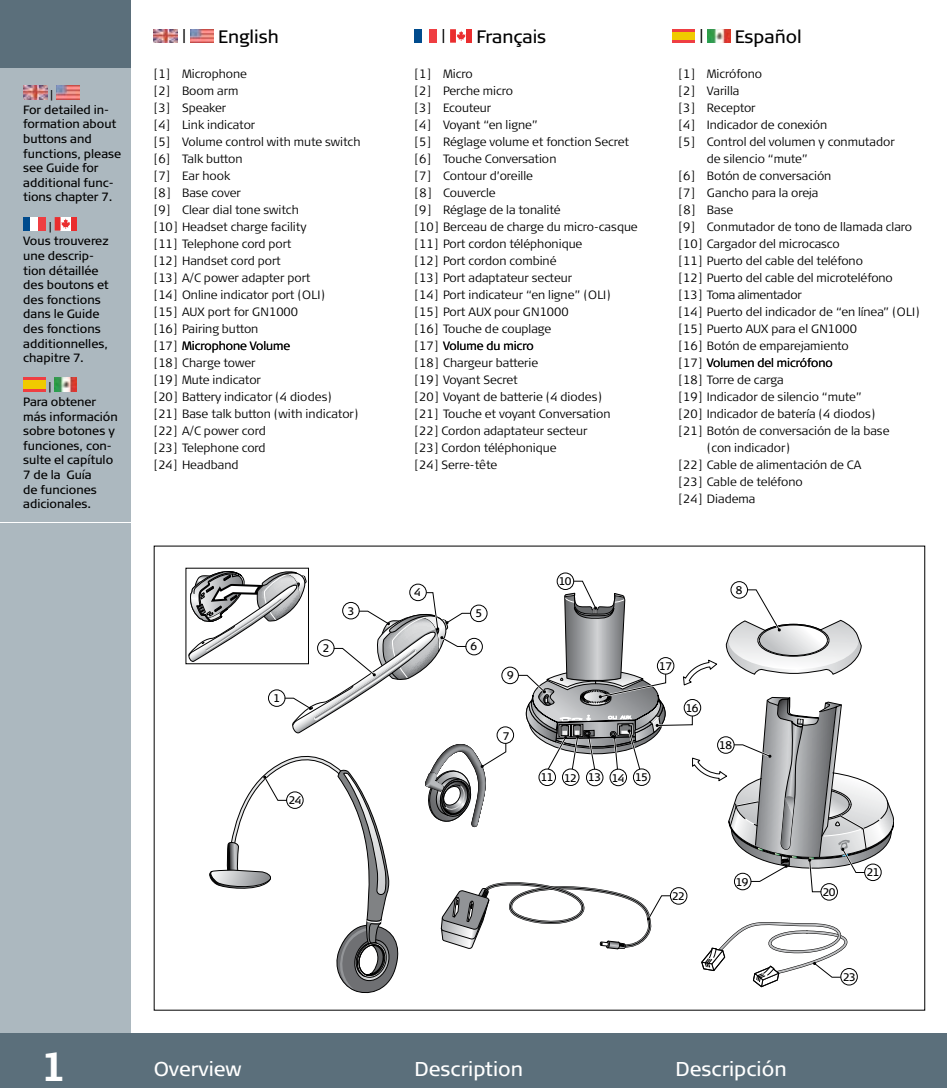
<style>
.page{position:relative;width:947px;height:1088px;background:#fff}
.page>*{position:absolute;margin:0;border:0;box-sizing:border-box;transform-origin:0 0}
.t1{font:700 40px "Signa Column";color:#fff}
.t2{font:20px "Signa Column";color:#fff}
.t3{font:18px "Signa Column";color:#000}
.t4{font:16px "Signa Column";color:#000}
.t5{font:300 12px/17px "Signa Column";color:#000}
.t6{font:12px/14.6px "Signa Column";color:#000}
.t7{font:300 12px "Signa Column";letter-spacing:-.02em;color:#000}
.t8{font:11px "Signa Column";letter-spacing:-.06em;color:#000}
</style>
<div class="page">
<div style="left:0;top:0;width:131px;height:69px;background:#5b6f7b"></div>
<div style="left:0;top:69px;width:131px;height:453px;background:#acb8bf"></div>
<img style="left:154px;top:29px;width:24px;height:14px">
<img style="left:190px;top:29px;width:23px;height:14px">
<div style="left:414px;top:29px;width:8px;height:14px;background:#004b8d"></div>
<div style="left:429px;top:29px;width:8px;height:14px;background:#ef3e42"></div>
<div style="left:466px;top:29px;width:6px;height:14px;background:#ea2d2e"></div>
<svg style="left:450px;top:29px;width:15px;height:14px"></svg>
<svg style="left:672px;top:31px;width:22px;height:10px"></svg>
<hr style="left:672px;top:41px;width:22px;height:2px;background:#ef3e42">
<hr style="left:672px;top:29px;width:22px;height:2px;background:#ef3e42">
<img style="left:707px;top:29px;width:23px;height:14px">
<img style="left:23px;top:86px;width:24px;height:13px">
<img style="left:56px;top:86px;width:23px;height:13px">
<div style="left:23px;top:217px;width:8px;height:14px;background:#004b8d"></div>
<div style="left:31px;top:217px;width:7px;height:14px;background:#fff"></div>
<div style="left:38px;top:217px;width:8px;height:14px;background:#ef3e42"></div>
<div style="left:61px;top:217px;width:10px;height:13px;background:#fff"></div>
<div style="left:71px;top:217px;width:6px;height:13px;background:#ea2d2e"></div>
<svg style="left:55px;top:217px;width:15px;height:13px"></svg>
<div style="left:23px;top:378px;width:22px;height:13px;background:#f0ca00"></div>
<hr style="left:23px;top:389px;width:22px;height:2px;background:#ef3e42">
<hr style="left:23px;top:378px;width:22px;height:2px;background:#ef3e42">
<img style="left:54px;top:378px;width:23px;height:13px">
<div style="left:0;top:523px;width:131px;height:519px;background:#acb8bf"></div>
<div style="left:125px;top:1033px;width:821px;height:55px;background:#5b6f7b"></div>
<svg style="left:188px;top:567px;width:705px;height:426px"></svg>
<div style="left:0;top:1033px;width:131px;height:55px;background:#5b6f7b"></div>
<p class="t6" style="left:23px;top:88px;width:100px;text-indent:27px">|<br>For detailed in&shy;formation about buttons and functions, please see Guide for additional func&shy;tions chapter 7.</p>
<p class="t6" style="left:23px;top:219px;width:87px;text-indent:26px">|<br>Vous trouverez une descrip&shy;tion détaillée des boutons et des fonctions dans le Guide des fonctions additionnelles, chapitre 7.</p>
<p class="t6" style="left:23px;top:380px;width:96px;text-indent:25px">|<br>Para obtener más información sobre botones y funciones, con&shy;sulte el capítulo<br>7 de la Guía<br>de funciones adicionales.</p>
<h3 class="t4" style="left:182px;top:26px;width:6px">|</h3>
<h3 class="t3" style="left:218px;top:26px;width:62px">English</h3>
<h3 class="t4" style="left:441px;top:26px;width:6px">|</h3>
<h3 class="t3" style="left:476px;top:26px;width:71px">Français</h3>
<h3 class="t4" style="left:699px;top:26px;width:6px">|</h3>
<h3 class="t3" style="left:734px;top:26px;width:68px">Español</h3>
<p class="t5" style="left:678px;top:65px;width:85px">[1] Micrófono</p>
<p class="t5" style="left:678px;top:82px;width:62px">[2] Varilla</p>
<p class="t5" style="left:678px;top:99px;width:79px">[3] Receptor</p>
<p class="t5" style="left:678px;top:116px;width:150px">[4] Indicador de conexión</p>
<p class="t5" style="left:678px;top:133px;width:218px">[5] Control del volumen y conmutador</p>
<p class="t5" style="left:706px;top:150px;width:103px">de silencio “mute”</p>
<p class="t5" style="left:678px;top:167px;width:154px">[6] Botón de conversación</p>
<p class="t5" style="left:678px;top:184px;width:141px">[7] Gancho para la oreja</p>
<p class="t5" style="left:678px;top:201px;width:56px">[8] Base</p>
<p class="t5" style="left:678px;top:218px;width:235px">[9] Conmutador de tono de llamada claro</p>
<p class="t5" style="left:678px;top:235px;width:163px">[10] Cargador del microcasco</p>
<p class="t5" style="left:678px;top:252px;width:186px">[11] Puerto del cable del teléfono</p>
<p class="t5" style="left:678px;top:269px;width:216px">[12] Puerto del cable del microteléfono</p>
<p class="t7" style="left:678px;top:288px;width:125px">[13] Toma alimentador</p>
<p class="t5" style="left:678px;top:303px;width:243px">[14] Puerto del indicador de “en línea” (OLI)</p>
<p class="t5" style="left:678px;top:320px;width:180px">[15] Puerto AUX para el GN1000</p>
<p class="t5" style="left:678px;top:337px;width:172px">[16] Botón de emparejamiento</p>
<p class="t5" style="left:678px;top:354px;width:156px">[17] Volumen del micrófono</p>
<p class="t5" style="left:678px;top:371px;width:107px">[18] Torre de carga</p>
<p class="t5" style="left:678px;top:388px;width:185px">[19] Indicador de silencio “mute”</p>
<p class="t5" style="left:678px;top:405px;width:199px">[20] Indicador de batería (4 diodos)</p>
<p class="t5" style="left:678px;top:422px;width:212px">[21] Botón de conversación de la base</p>
<p class="t5" style="left:706px;top:439px;width:85px">(con indicador)</p>
<p class="t5" style="left:678px;top:456px;width:184px">[22] Cable de alimentación de CA</p>
<p class="t5" style="left:678px;top:473px;width:126px">[23] Cable de teléfono</p>
<p class="t5" style="left:678px;top:490px;width:78px">[24] Diadema</p>
<p class="t5" style="left:154px;top:65px;width:208px">[1] Microphone<br>[2] Boom arm<br>[3] Speaker<br>[4] Link indicator<br>[5] Volume control with mute switch [6] Talk button<br>[7] Ear hook<br>[8] Base cover<br>[9] Clear dial tone switch<br>[10] Headset charge facility<br>[11] Telephone cord port<br>[12] Handset cord port<br>[13] A/C power adapter port<br>[14] Online indicator port (OLI)<br>[15] AUX port for GN1000<br>[16] Pairing button<br>[17] Microphone Volume<br>[18] Charge tower<br>[19] Mute indicator<br>[20] Battery indicator (4 diodes)<br>[21] Base talk button (with indicator) [22] A/C power cord<br>[23] Telephone cord<br>[24] Headband</p>
<p class="t5" style="left:414px;top:65px;width:224px">[1] Micro<br>[2] Perche micro<br>[3] Ecouteur<br>[4] Voyant “en ligne”<br>[5] Réglage volume et fonction Secret [6] Touche Conversation<br>[7] Contour d’oreille<br>[8] Couvercle<br>[9] Réglage de la tonalité<br>[10] Berceau de charge du micro-casque [11] Port cordon téléphonique<br>[12] Port cordon combiné<br>[13] Port adaptateur secteur<br>[14] Port indicateur “en ligne” (OLI) [15] Port AUX pour GN1000<br>[16] Touche de couplage<br>[17] Volume du micro<br>[18] Chargeur batterie<br>[19] Voyant Secret<br>[20] Voyant de batterie (4 diodes)<br>[21] Touche et voyant Conversation<br>[22] Cordon adaptateur secteur<br>[23] Cordon téléphonique<br>[24] Serre-tête</p>
<p class="t8" style="left:273px;top:692px;width:8px">1</p>
<p class="t8" style="left:289px;top:794px;width:14px">24</p>
<p class="t8" style="left:348px;top:604px;width:8px">3</p>
<p class="t8" style="left:414px;top:586px;width:8px">4</p>
<p class="t8" style="left:475px;top:607px;width:8px">5</p>
<p class="t8" style="left:323px;top:642px;width:8px">2</p>
<p class="t8" style="left:470px;top:640px;width:8px">6</p>
<p class="t8" style="left:507px;top:669px;width:8px">9</p>
<p class="t8" style="left:502px;top:730px;width:8px">7</p>
<p class="t8" style="left:558px;top:575px;width:14px">10</p>
<p class="t8" style="left:735px;top:583px;width:8px">8</p>
<p class="t8" style="left:659px;top:660px;width:14px">17</p>
<p class="t8" style="left:685px;top:702px;width:14px">16</p>
<p class="t8" style="left:541px;top:771px;width:108px">11 12 13 14 15</p>
<p class="t8" style="left:719px;top:738px;width:14px">18</p>
<p class="t8" style="left:672px;top:890px;width:14px">22</p>
<p class="t8" style="left:735px;top:875px;width:14px">19</p>
<p class="t8" style="left:822px;top:885px;width:14px">20</p>
<p class="t8" style="left:866px;top:866px;width:14px">21</p>
<p class="t8" style="left:843px;top:970px;width:14px">23</p>
<h1 class="t1" style="left:42px;top:1043px;width:27px">1</h1>
<h2 class="t2" style="left:154px;top:1057px;width:90px">Overview</h2>
<h2 class="t2" style="left:414px;top:1057px;width:110px">Description</h2>
<h2 class="t2" style="left:675px;top:1057px;width:112px">Descripción</h2>
</div>
